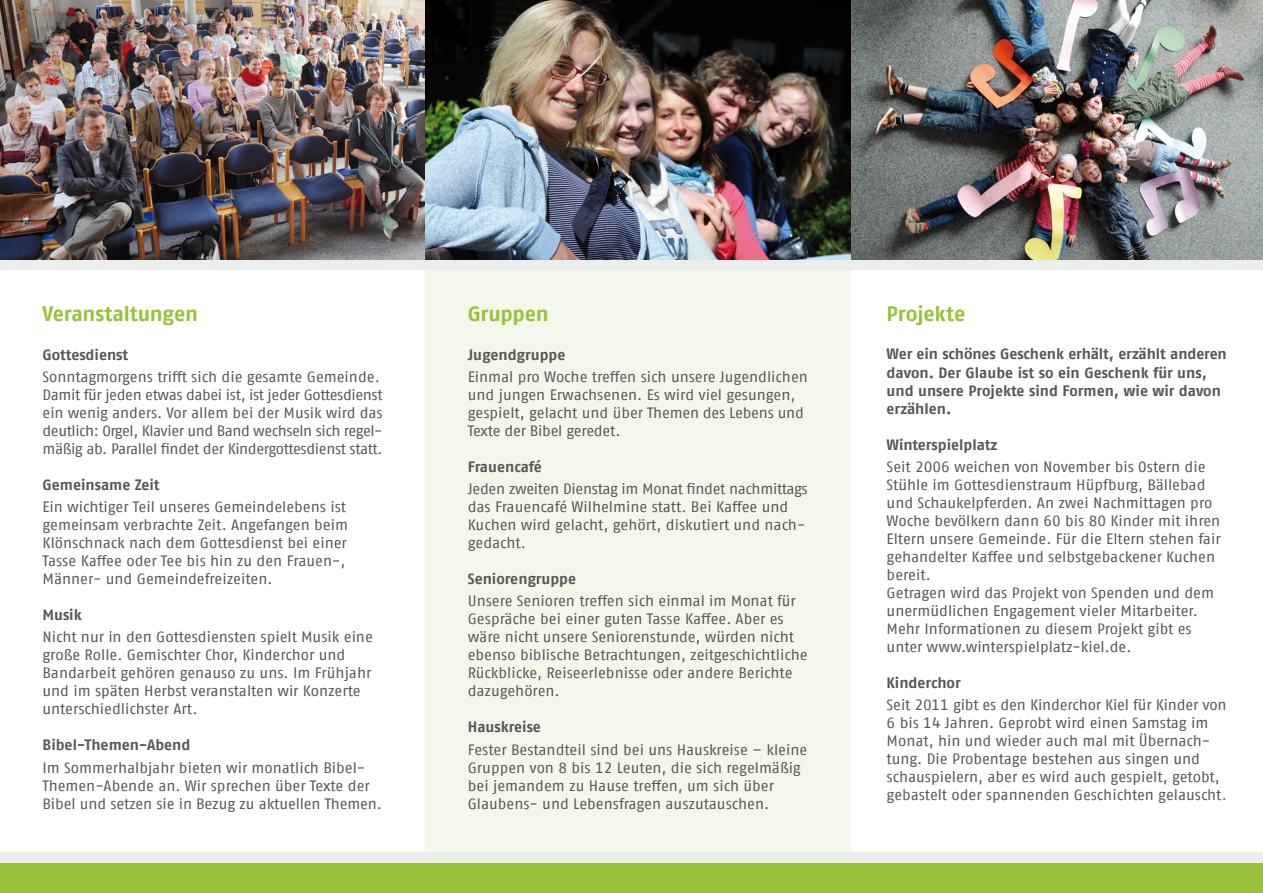
<style>
.page{position:relative;width:1263px;height:893px;background:#fff}
.page>*{position:absolute;margin:0;border:0;box-sizing:border-box;transform-origin:0 0}
.t1{font:700 21px "Fago Offc";letter-spacing:-.01em;color:#99c13a}
.t2{font:15px/18px "Fago Offc";letter-spacing:-.005em;color:#58585a}
.t3{font:700 15px/18px "Fago Offc";letter-spacing:-.005em;color:#58585a}
.t4{font:15px/18px "Fago Offc";letter-spacing:-.025em;color:#58585a}
</style>
<div class="page">
<div style="left:425px;top:262px;width:425px;height:620px;background:#f4f8ea"></div>
<div style="left:0;top:257px;width:1263px;height:13px;background:#eceded"></div>
<div style="left:0;top:853px;width:1263px;height:12px;background:#eceded"></div>
<img style="left:0;top:0;width:425px;height:259px">
<img style="left:850px;top:0;width:413px;height:259px">
<img style="left:425px;top:0;width:425px;height:259px">
<div style="left:0;top:863px;width:1263px;height:30px;background:#99c13a"></div>
<h1 class="t1" style="left:43px;top:301px;width:157px">Veranstaltungen</h1>
<h1 class="t1" style="left:468px;top:301px;width:82px">Gruppen</h1>
<h1 class="t1" style="left:887px;top:301px;width:80px">Projekte</h1>
<p class="t3" style="left:43px;top:345px;width:87px">Gottesdienst</p>
<p class="t4" style="left:43px;top:368px;width:342px">Sonntagmorgens trifft sich die gesamte Gemeinde.<br>Damit für jeden etwas dabei ist, ist jeder Gottesdienst ein wenig anders. Vor allem bei der Musik wird das deutlich: Orgel, Klavier und Band wechseln sich regel&shy;mäßig ab. Parallel findet der Kindergottesdienst statt.</p>
<p class="t3" style="left:43px;top:476px;width:119px">Gemeinsame Zeit</p>
<p class="t2" style="left:43px;top:498px;width:307px">Ein wichtiger Teil unseres Gemeindelebens ist gemeinsam verbrachte Zeit. Angefangen beim Klönschnack nach dem Gottesdienst bei einer Tasse Kaffee oder Tee bis hin zu den Frauen-, Männer- und Gemeindefreizeiten.</p>
<p class="t3" style="left:43px;top:606px;width:41px">Musik</p>
<p class="t2" style="left:43px;top:628px;width:332px">Nicht nur in den Gottesdiensten spielt Musik eine große Rolle. Gemischter Chor, Kinderchor und Bandarbeit gehören genauso zu uns. Im Frühjahr und im späten Herbst veranstalten wir Konzerte unterschiedlichster Art.</p>
<p class="t3" style="left:43px;top:736px;width:149px">Bibel-Themen-Abend</p>
<p class="t2" style="left:43px;top:759px;width:341px">Im Sommerhalbjahr bieten wir monatlich Bibel-<br>Themen-Abende an. Wir sprechen über Texte der<br>Bibel und setzen sie in Bezug zu aktuellen Themen.</p>
<p class="t3" style="left:468px;top:345px;width:99px">Jugendgruppe</p>
<p class="t2" style="left:468px;top:368px;width:342px">Einmal pro Woche treffen sich unsere Jugendlichen und jungen Erwachsenen. Es wird viel gesungen, gespielt, gelacht und über Themen des Lebens und Texte der Bibel geredet.</p>
<p class="t3" style="left:468px;top:458px;width:75px">Frauencafé</p>
<p class="t2" style="left:468px;top:480px;width:342px">Jeden zweiten Dienstag im Monat findet nachmittags das Frauencafé Wilhelmine statt. Bei Kaffee und Kuchen wird gelacht, gehört, diskutiert und nach&shy;gedacht.</p>
<p class="t3" style="left:468px;top:570px;width:110px">Seniorengruppe</p>
<p class="t2" style="left:468px;top:592px;width:341px">Unsere Senioren treffen sich einmal im Monat für Gespräche bei einer guten Tasse Kaffee. Aber es wäre nicht unsere Seniorenstunde, würden nicht ebenso biblische Betrachtungen, zeitgeschichtliche Rückblicke, Reiseerlebnisse oder andere Berichte dazugehören.</p>
<p class="t3" style="left:468px;top:718px;width:75px">Hauskreise</p>
<p class="t2" style="left:468px;top:740px;width:341px">Fester Bestandteil sind bei uns Hauskreise – kleine Gruppen von 8 bis 12 Leuten, die sich regelmäßig bei jemandem zu Hause treffen, um sich über Glaubens- und Lebensfragen auszutauschen.</p>
<p class="t3" style="left:887px;top:345px;width:342px">Wer ein schönes Geschenk erhält, erzählt anderen davon. Der Glaube ist so ein Geschenk für uns, und unsere Projekte sind Formen, wie wir davon erzählen.</p>
<p class="t3" style="left:887px;top:435px;width:112px">Winterspielplatz</p>
<p class="t2" style="left:887px;top:458px;width:336px">Seit 2006 weichen von November bis Ostern die Stühle im Gottesdienstraum Hüpfburg, Bällebad und Schaukelpferden. An zwei Nachmittagen pro Woche bevölkern dann 60 bis 80 Kinder mit ihren Eltern unsere Gemeinde. Für die Eltern stehen fair gehandelter Kaffee und selbstgebackener Kuchen bereit.<br>Getragen wird das Projekt von Spenden und dem unermüdlichen Engagement vieler Mitarbeiter.<br>Mehr Informationen zu diesem Projekt gibt es unter www.winterspielplatz-kiel.de.</p>
<p class="t3" style="left:887px;top:674px;width:76px">Kinderchor</p>
<p class="t2" style="left:887px;top:696px;width:342px">Seit 2011 gibt es den Kinderchor Kiel für Kinder von 6 bis 14 Jahren. Geprobt wird einen Samstag im Monat, hin und wieder auch mal mit Übernach&shy;tung. Die Probentage bestehen aus singen und schauspielern, aber es wird auch gespielt, getobt, gebastelt oder spannenden Geschichten gelauscht.</p>
</div>
